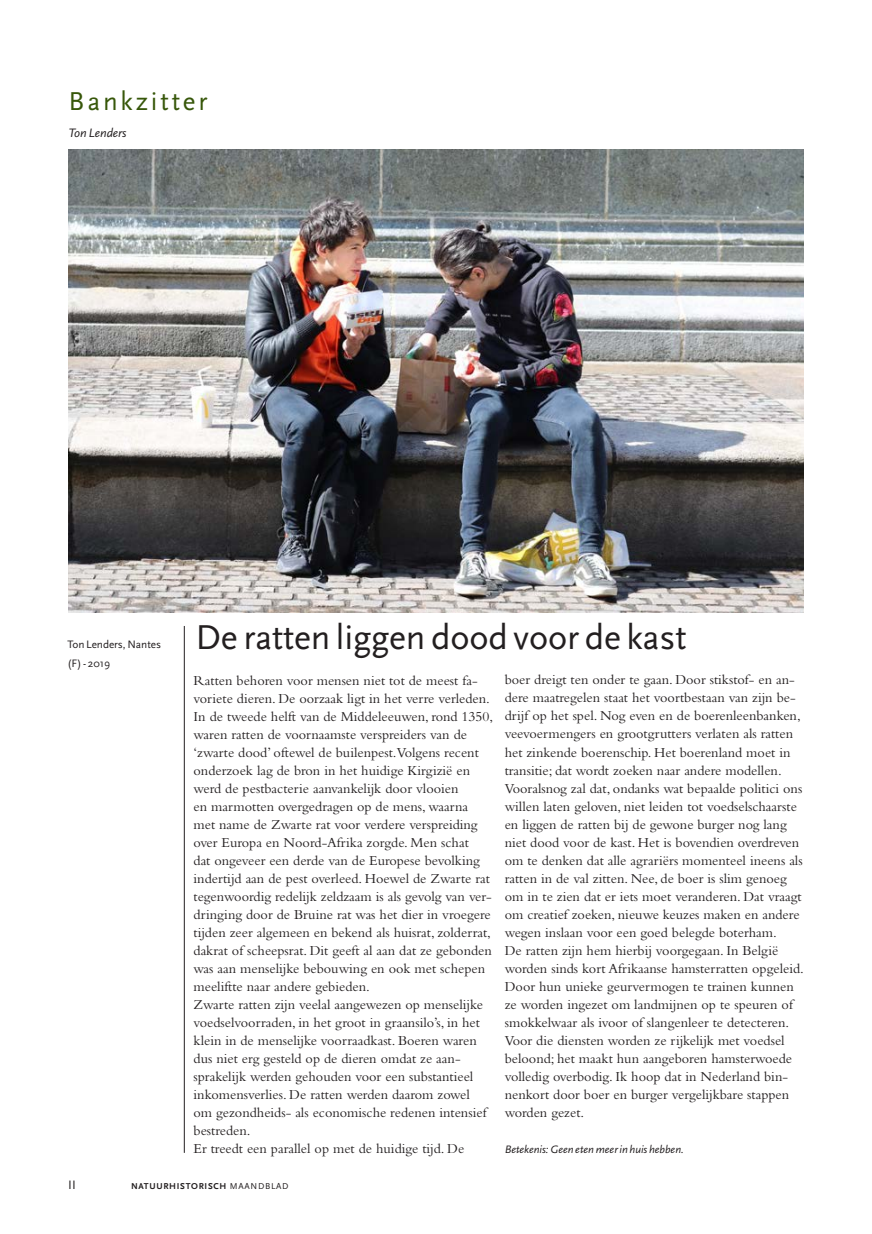
<style>
.page{position:relative;width:872px;height:1234px;background:#fff}
.page>*{position:absolute;margin:0;border:0;box-sizing:border-box;transform-origin:0 0}
.t1{font:36px "Scala Sans";letter-spacing:-.005em;color:#231f20}
.t2{font:27px "Scala Sans";letter-spacing:.105em;color:#37570a}
.t3{font:14.25px/18px "Bembo";color:#231f20}
.t4{font:italic 12.75px "Scala Sans";letter-spacing:-.005em;color:#231f20}
.t5{font:12.75px "Scala Sans";color:#231f20}
.t6{font:italic 11.25px "Scala Sans";letter-spacing:-.005em;color:#231f20}
.t7{font:11.25px/18px "Scala Sans";letter-spacing:-.005em;color:#231f20}
.t8{font:700 8.85px "Scala Sans";letter-spacing:.08em;color:#231f20}
.s1{font-weight:400}
</style>
<div class="page">
<hr style="left:184px;top:626px;width:1px;height:526px;background:#231f20">
<img style="left:68px;top:150px;width:736px;height:462px">
<h2 class="t2" style="left:69px;top:87px;width:140px">Bankzitter</h2>
<p class="t4" style="left:69px;top:125px;width:59px">Ton Lenders</p>
<p class="t7" style="left:68px;top:636px;width:95px">Ton Lenders, Nantes (F) - 2019</p>
<h1 class="t1" style="left:195px;top:617px;width:492px">De ratten liggen dood voor de kast</h1>
<p class="t3" style="left:193px;top:670px;width:301px">Ratten behoren voor mensen niet tot de meest fa&shy;voriete dieren. De oorzaak ligt in het verre verleden.<br>In de tweede helft van de Middeleeuwen, rond 1350, waren ratten de voornaamste verspreiders van de ‘zwarte dood’ oftewel de builenpest.Volgens recent onderzoek lag de bron in het huidige Kirgizië en werd de pestbacterie aanvankelijk door vlooien<br>en marmotten overgedragen op de mens, waarna met name de Zwarte rat voor verdere verspreiding over Europa en Noord-Afrika zorgde. Men schat<br>dat ongeveer een derde van de Europese bevolking indertijd aan de pest overleed. Hoewel de Zwarte rat tegenwoordig redelijk zeldzaam is als gevolg van ver&shy;dringing door de Bruine rat was het dier in vroegere tijden zeer algemeen en bekend als huisrat, zolderrat, dakrat of scheepsrat. Dit geeft al aan dat ze gebonden was aan menselijke bebouwing en ook met schepen meeliftte naar andere gebieden.<br>Zwarte ratten zijn veelal aangewezen op menselijke voedselvoorraden, in het groot in graansilo’s, in het klein in de menselijke voorraadkast. Boeren waren dus niet erg gesteld op de dieren omdat ze aan&shy;sprakelijk werden gehouden voor een substantieel inkomensverlies. De ratten werden daarom zowel<br>om gezondheids- als economische redenen intensief bestreden.<br>Er treedt een parallel op met de huidige tijd. De</p>
<p class="t3" style="left:505px;top:670px;width:301px">boer dreigt ten onder te gaan. Door stikstof- en an&shy;dere maatregelen staat het voortbestaan van zijn be&shy;drijf op het spel. Nog even en de boerenleenbanken, veevoermengers en grootgrutters verlaten als ratten het zinkende boerenschip. Het boerenland moet in transitie; dat wordt zoeken naar andere modellen.<br>Vooralsnog zal dat, ondanks wat bepaalde politici ons willen laten geloven, niet leiden tot voedselschaarste en liggen de ratten bij de gewone burger nog lang niet dood voor de kast. Het is bovendien overdreven om te denken dat alle agrariërs momenteel ineens als ratten in de val zitten. Nee, de boer is slim genoeg om in te zien dat er iets moet veranderen. Dat vraagt om creatief zoeken, nieuwe keuzes maken en andere wegen inslaan voor een goed belegde boterham.<br>De ratten zijn hem hierbij voorgegaan. In België worden sinds kort Afrikaanse hamsterratten opgeleid.<br>Door hun unieke geurvermogen te trainen kunnen ze worden ingezet om landmijnen op te speuren of smokkelwaar als ivoor of slangenleer te detecteren.<br>Voor die diensten worden ze rijkelijk met voedsel beloond; het maakt hun aangeboren hamsterwoede volledig overbodig. Ik hoop dat in Nederland bin&shy;nenkort door boer en burger vergelijkbare stappen worden gezet.</p>
<p class="t6" style="left:505px;top:1142px;width:181px">Betekenis: Geen eten meer in huis hebben.</p>
<p class="t5" style="left:68px;top:1177px;width:9px">II</p>
<p class="t8" style="left:131px;top:1180px;width:159px">NATUURHISTORISCH <span class="s1">MAANDBLAD</span></p>
</div>
